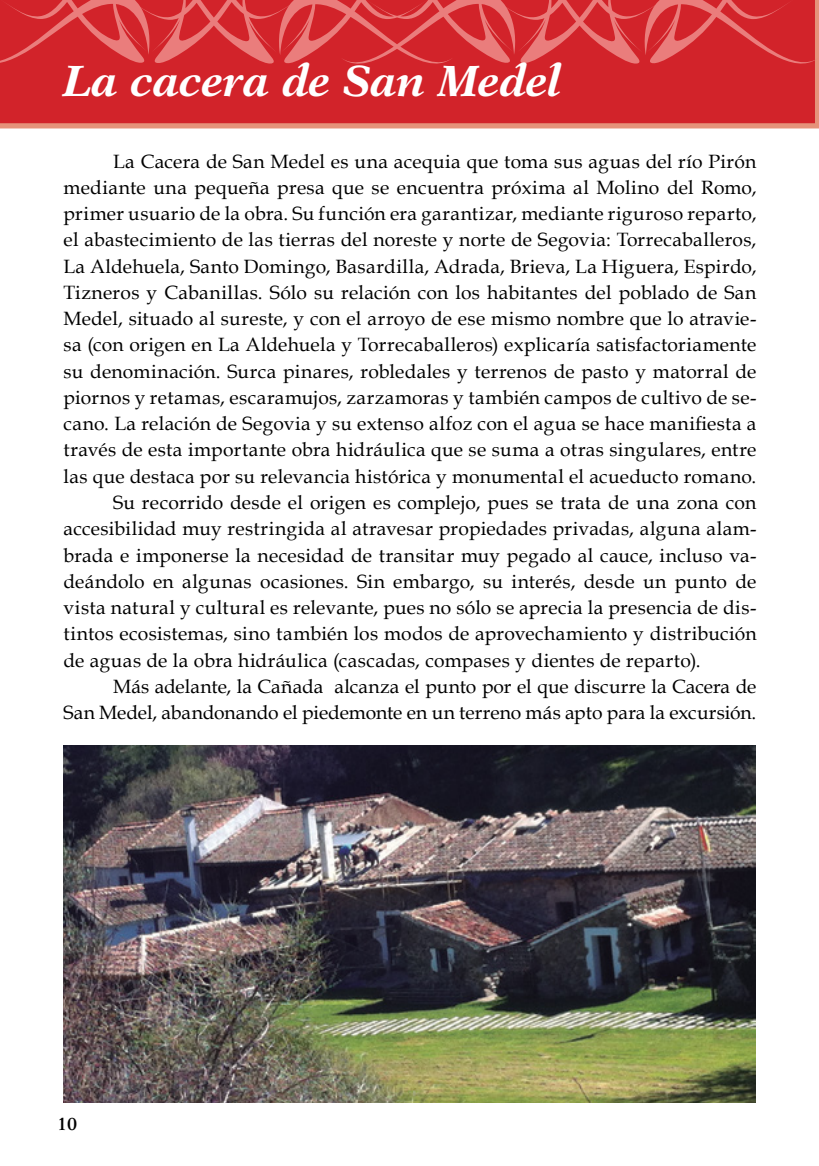
<style>
.page{position:relative;width:819px;height:1166px;background:#fff}
.page>*{position:absolute;margin:0;border:0;box-sizing:border-box;transform-origin:0 0}
.t1{font:italic 700 43.75px "New Aster";color:#fff}
.t2{font:19.25px "Book Antiqua";letter-spacing:.015em;color:#000}
.t3{font:600 17.5px "New Aster";color:#000}
</style>
<div class="page">
<svg style="left:0;top:77px;width:819px;height:51px;background:#d32d31"></svg>
<svg style="left:0;top:0;width:819px;height:77px;background:#d7363b"></svg>
<img style="left:63px;top:745px;width:692px;height:357px">
<h1 class="t1" style="left:63px;top:55px;width:500px">La cacera de San Medel</h1>
<p class="t2" style="left:113px;top:149px;width:644px">La Cacera de San Medel es una acequia que toma sus aguas del río Pirón</p>
<p class="t2" style="left:64px;top:175px;width:694px">mediante una pequeña presa que se encuentra próxima al Molino del Romo,</p>
<p class="t2" style="left:64px;top:202px;width:694px">primer usuario de la obra. Su función era garantizar, mediante riguroso reparto,</p>
<p class="t2" style="left:64px;top:228px;width:694px">el abastecimiento de las tierras del noreste y norte de Segovia: Torrecaballeros,</p>
<p class="t2" style="left:64px;top:254px;width:694px">La Aldehuela, Santo Domingo, Basardilla, Adrada, Brieva, La Higuera, Espirdo,</p>
<p class="t2" style="left:64px;top:280px;width:694px">Tizneros y Cabanillas. Sólo su relación con los habitantes del poblado de San</p>
<p class="t2" style="left:64px;top:307px;width:694px">Medel, situado al sureste, y con el arroyo de ese mismo nombre que lo atravie-</p>
<p class="t2" style="left:64px;top:333px;width:694px">sa (con origen en La Aldehuela y Torrecaballeros) explicaría satisfactoriamente</p>
<p class="t2" style="left:64px;top:359px;width:694px">su denominación. Surca pinares, robledales y terrenos de pasto y matorral de</p>
<p class="t2" style="left:64px;top:385px;width:694px">piornos y retamas, escaramujos, zarzamoras y también campos de cultivo de se-</p>
<p class="t2" style="left:64px;top:412px;width:694px">cano. La relación de Segovia y su extenso alfoz con el agua se hace manifiesta a</p>
<p class="t2" style="left:64px;top:438px;width:694px">través de esta importante obra hidráulica que se suma a otras singulares, entre</p>
<p class="t2" style="left:64px;top:464px;width:694px">las que destaca por su relevancia histórica y monumental el acueducto romano.</p>
<p class="t2" style="left:113px;top:490px;width:644px">Su recorrido desde el origen es complejo, pues se trata de una zona con</p>
<p class="t2" style="left:64px;top:517px;width:694px">accesibilidad muy restringida al atravesar propiedades privadas, alguna alam-</p>
<p class="t2" style="left:64px;top:543px;width:694px">brada e imponerse la necesidad de transitar muy pegado al cauce, incluso va-</p>
<p class="t2" style="left:64px;top:569px;width:694px">deándolo en algunas ocasiones. Sin embargo, su interés, desde un punto de</p>
<p class="t2" style="left:64px;top:595px;width:694px">vista natural y cultural es relevante, pues no sólo se aprecia la presencia de dis-</p>
<p class="t2" style="left:64px;top:622px;width:694px">tintos ecosistemas, sino también los modos de aprovechamiento y distribución</p>
<p class="t2" style="left:64px;top:648px;width:638px">de aguas de la obra hidráulica (cascadas, compases y dientes de reparto).</p>
<p class="t2" style="left:113px;top:674px;width:644px">Más adelante, la Cañada alcanza el punto por el que discurre la Cacera de</p>
<p class="t2" style="left:64px;top:700px;width:694px">San Medel, abandonando el piedemonte en un terreno más apto para la excursión.</p>
<p class="t3" style="left:57px;top:1113px;width:22px">10</p>
</div>
